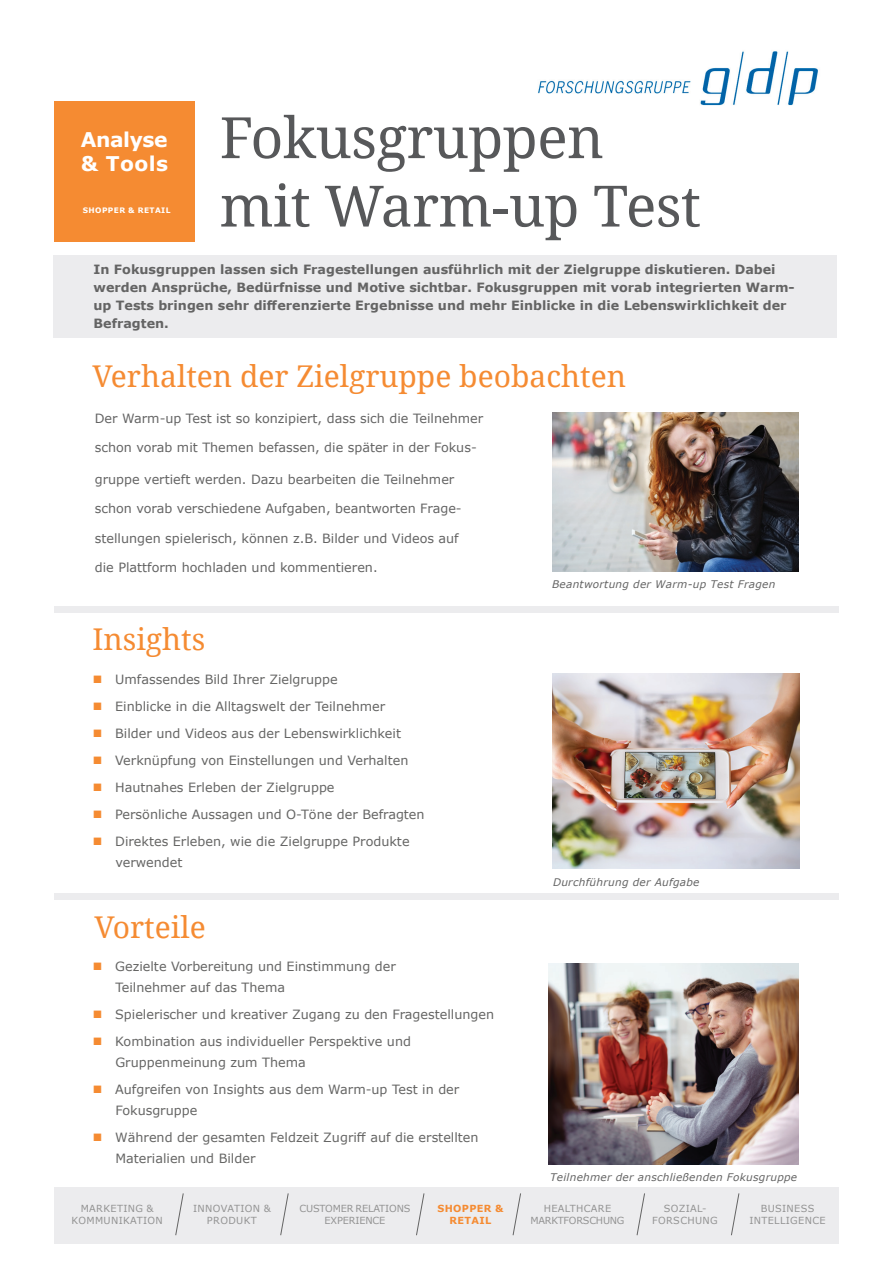
<style>
.page{position:relative;width:893px;height:1263px;background:#fff}
.page>*{position:absolute;margin:0;border:0;box-sizing:border-box;transform-origin:0 0}
.t1{font:57px/68.4px "Droid Serif";letter-spacing:-.01em;color:#57585a}
.t2{font:30px "Droid Serif";color:#f58b32}
.t3{font:700 20.25px/24.3px "Verdana";letter-spacing:-.02em;color:#fff}
.t4{font:12.75px/21px "Verdana";color:#656564}
.t5{font:12.75px "Verdana";color:#646464}
.t6{font:700 12.75px/18px "Verdana";color:#646464}
.t7{font:italic 10.5px "Verdana";letter-spacing:.025em;color:#646464}
.t8{font:9.75px/12.8px "Verdana";letter-spacing:.035em;color:#939393;text-align:center}
.t9{font:9.75px/12.8px "Verdana";letter-spacing:-.015em;color:#939393;text-align:center}
.t10{font:9.75px/12.8px "Verdana";letter-spacing:-.025em;color:#939393;text-align:center}
.t11{font:700 9.75px/12.8px "Verdana";letter-spacing:.035em;color:#f58b32;text-align:center}
.t12{font:700 7.5px "Verdana";letter-spacing:.055em;color:#fff}
.s1{color:#f58b32}
</style>
<div class="page">
<div style="left:53px;top:255px;width:784px;height:83px;background:#ececee"></div>
<div style="left:54px;top:606px;width:785px;height:6px;background:#ececee"></div>
<div style="left:54px;top:1187px;width:785px;height:57px;background:#ececee"></div>
<svg style="left:175px;top:1193px;width:9px;height:43px"></svg>
<svg style="left:280px;top:1193px;width:9px;height:43px"></svg>
<svg style="left:416px;top:1193px;width:9px;height:43px"></svg>
<svg style="left:512px;top:1193px;width:9px;height:43px"></svg>
<svg style="left:636px;top:1193px;width:9px;height:43px"></svg>
<svg style="left:731px;top:1193px;width:9px;height:43px"></svg>
<img style="left:552px;top:412px;width:247px;height:159px">
<div style="left:54px;top:102px;width:140px;height:140px;background:#f58b32"></div>
<img style="left:538px;top:51px;width:280px;height:55px">
<div style="left:54px;top:893px;width:785px;height:6px;background:#ececee"></div>
<img style="left:552px;top:673px;width:247px;height:196px">
<img style="left:549px;top:963px;width:249px;height:201px">
<h3 class="t3" style="left:81px;top:127px;width:89px">Analyse &amp; Tools</h3>
<p class="t12" style="left:83px;top:205px;width:89px">SHOPPER &amp; RETAIL</p>
<h1 class="t1" style="left:220px;top:102px;width:483px">Fokusgruppen mit Warm-up Test</h1>
<p class="t6" style="left:94px;top:261px;width:703px">In Fokusgruppen lassen sich Fragestellungen ausführlich mit der Zielgruppe diskutieren. Dabei werden Ansprüche, Bedürfnisse und Motive sichtbar. Fokusgruppen mit vorab integrierten Warm&shy;up Tests bringen sehr differenzierte Ergebnisse und mehr Einblicke in die Lebenswirklichkeit der Befragten.</p>
<h2 class="t2" style="left:92px;top:355px;width:535px">Verhalten der Zielgruppe beobachten</h2>
<p class="t5" style="left:95px;top:409px;width:390px">Der Warm-up Test ist so konzipiert, dass sich die Teilnehmer</p>
<p class="t5" style="left:95px;top:439px;width:383px">schon vorab mit Themen befassen, die später in der Fokus-</p>
<p class="t5" style="left:95px;top:470px;width:361px">gruppe vertieft werden. Dazu bearbeiten die Teilnehmer</p>
<p class="t5" style="left:95px;top:500px;width:368px">schon vorab verschiedene Aufgaben, beantworten Frage-</p>
<p class="t5" style="left:95px;top:529px;width:365px">stellungen spielerisch, können z.B. Bilder und Videos auf</p>
<p class="t5" style="left:95px;top:559px;width:284px">die Plattform hochladen und kommentieren.</p>
<h2 class="t2" style="left:92px;top:619px;width:114px">Insights</h2>
<p class="t4" style="left:93px;top:669px;width:246px"><span class="s1">■</span> Umfassendes Bild Ihrer Zielgruppe</p>
<p class="t4" style="left:93px;top:696px;width:294px"><span class="s1">■</span> Einblicke in die Alltagswelt der Teilnehmer</p>
<p class="t4" style="left:93px;top:723px;width:310px"><span class="s1">■</span> Bilder und Videos aus der Lebenswirklichkeit</p>
<p class="t4" style="left:93px;top:750px;width:317px"><span class="s1">■</span> Verknüpfung von Einstellungen und Verhalten</p>
<p class="t4" style="left:93px;top:777px;width:243px"><span class="s1">■</span> Hautnahes Erleben der Zielgruppe</p>
<p class="t4" style="left:93px;top:804px;width:333px"><span class="s1">■</span> Persönliche Aussagen und O-Töne der Befragten</p>
<p class="t4" style="left:115px;top:831px;width:296px;text-indent:-22px"><span class="s1">■</span> Direktes Erleben, wie die Zielgruppe Produkte verwendet</p>
<h2 class="t2" style="left:94px;top:906px;width:113px">Vorteile</h2>
<p class="t4" style="left:115px;top:955px;width:282px;text-indent:-22px"><span class="s1">■</span> Gezielte Vorbereitung und Einstimmung der<br>Teilnehmer auf das Thema</p>
<p class="t4" style="left:93px;top:1003px;width:403px"><span class="s1">■</span> Spielerischer und kreativer Zugang zu den Fragestellungen</p>
<p class="t4" style="left:115px;top:1030px;width:297px;text-indent:-22px"><span class="s1">■</span> Kombination aus individueller Perspektive und<br>Gruppenmeinung zum Thema</p>
<p class="t4" style="left:115px;top:1078px;width:345px;text-indent:-22px"><span class="s1">■</span> Aufgreifen von Insights aus dem Warm-up Test in der<br>Fokusgruppe</p>
<p class="t4" style="left:115px;top:1126px;width:365px;text-indent:-22px"><span class="s1">■</span> Während der gesamten Feldzeit Zugriff auf die erstellten<br>Materialien und Bilder</p>
<p class="t7" style="left:552px;top:577px;width:225px">Beantwortung der Warm-up Test Fragen</p>
<p class="t7" style="left:553px;top:874px;width:148px">Durchführung der Aufgabe</p>
<p class="t7" style="left:550px;top:1170px;width:248px">Teilnehmer der anschließenden Fokusgruppe</p>
<p class="t8" style="left:71px;top:1201px;width:93px">MARKETING &amp;<br>KOMMUNIKATION</p>
<p class="t8" style="left:193px;top:1201px;width:79px">INNOVATION &amp;<br>PRODUKT</p>
<p class="t9" style="left:299px;top:1201px;width:112px">CUSTOMER RELATIONS<br>EXPERIENCE</p>
<p class="t11" style="left:437px;top:1201px;width:67px">SHOPPER &amp;<br>RETAIL</p>
<p class="t10" style="left:530px;top:1201px;width:96px">HEALTHCARE<br>MARKTFORSCHUNG</p>
<p class="t8" style="left:652px;top:1201px;width:67px">SOZIAL-<br>FORSCHUNG</p>
<p class="t8" style="left:749px;top:1201px;width:78px">BUSINESS<br>INTELLIGENCE</p>
</div>
